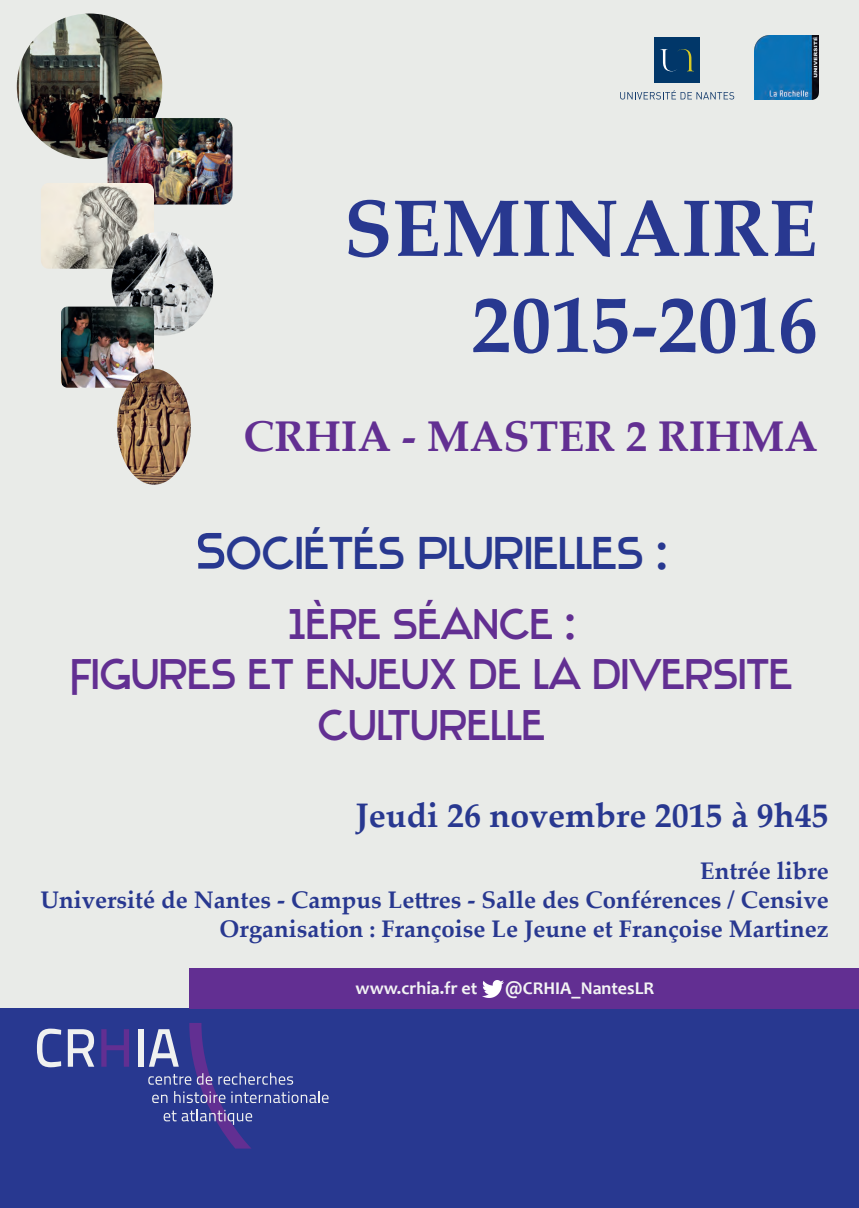
<style>
.page{position:relative;width:859px;height:1208px;background:#e9ebe8}
.page>*{position:absolute;margin:0;border:0;box-sizing:border-box;transform-origin:0 0}
.t1{font:700 80px/96px "Palatino Linotype";color:#283890;text-align:right}
.t2{font:45px "Stentiga";color:#283890}
.t3{font:700 43px "Palatino Linotype";color:#622f92}
.t4{font:42px/50.4px "Stentiga";color:#622f92;text-align:center}
.t5{font:700 34px "Palatino Linotype";color:#283890}
.t6{font:700 24px/28.8px "Palatino Linotype";color:#283890;text-align:right}
.t7{font:700 18px "Candara";color:#f3f4f4}
.s1{font-size:50px}
</style>
<div class="page">
<div style="left:0;top:1008px;width:859px;height:200px;background:#283890"></div>
<div style="left:189px;top:968px;width:670px;height:40px;background:#622f92"></div>
<svg style="left:37px;top:1028px;width:24px;height:39px"></svg>
<svg style="left:68px;top:1029px;width:26px;height:37px"></svg>
<svg style="left:101px;top:1029px;width:28px;height:37px"></svg>
<div style="left:138px;top:1029px;width:5px;height:37px;background:#f0f1f0"></div>
<svg style="left:148px;top:1023px;width:181px;height:125px"></svg>
<img style="left:754px;top:36px;width:64px;height:63px">
<svg style="left:620px;top:90px;width:114px;height:9px"></svg>
<div style="left:654px;top:38px;width:46px;height:45px;background:#013769"></div>
<svg style="left:660px;top:49px;width:34px;height:22px"></svg>
<img style="left:482px;top:980px;width:21px;height:17px">
<img style="left:17px;top:14px;width:145px;height:145px;border-radius:73px">
<img style="left:108px;top:118px;width:125px;height:86px">
<img style="left:41px;top:183px;width:113px;height:86px">
<img style="left:111px;top:231px;width:102px;height:105px">
<img style="left:61px;top:307px;width:93px;height:81px">
<img style="left:117px;top:369px;width:74px;height:116px">
<h1 class="t1" style="left:344px;top:178px;width:476px">SEMINAIRE<br>2015-2016</h1>
<h3 class="t3" style="left:243px;top:406px;width:576px">CRHIA - MASTER 2 RIHMA</h3>
<h2 class="t2" style="left:196px;top:526px;width:473px"><span class="s1">S</span>ociétés plurielles :</h2>
<h3 class="t4" style="left:71px;top:599px;width:723px">1ère séance :<br>Figures et enjeux de la diversite culturelle</h3>
<h3 class="t5" style="left:355px;top:791px;width:475px">Jeudi 26 novembre 2015 à 9h45</h3>
<p class="t6" style="left:41px;top:856px;width:790px">Entrée libre<br>Université de Nantes - Campus Lettres - Salle des Conférences / Censive<br>Organisation : Françoise Le Jeune et Françoise Martinez</p>
<p class="t7" style="left:355px;top:977px;width:123px">www.crhia.fr et</p>
<p class="t7" style="left:505px;top:977px;width:151px">@CRHIA_NantesLR</p>
</div>
